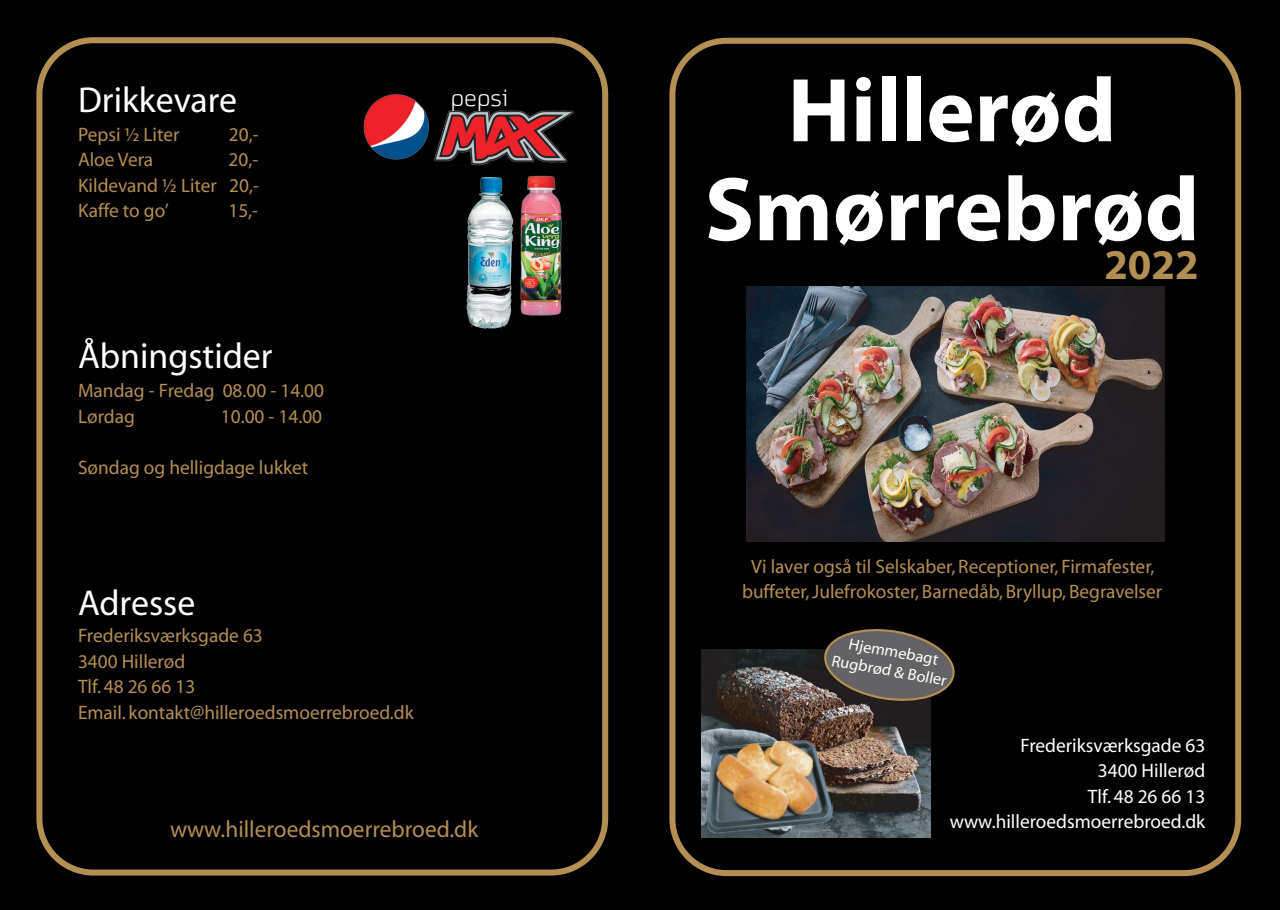
<style>
.page{position:relative;width:1280px;height:910px;background:#000}
.page>*{position:absolute;margin:0;border:0;box-sizing:border-box;transform-origin:0 0}
.t1{font:700 91.5px/99px "Myriad Pro";color:#fff;text-align:center}
.t2{font:700 42.45px "Myriad Pro";color:#b48f54}
.t3{font:36.15px "Myriad";color:#fff}
.t4{font:300 24.6px "Super Brugsen";color:#fff}
.t5{font:23.55px "Myriad";color:#b48f54}
.t6{font:19.5px/25.5px "Myriad";color:#b48f54}
.t7{font:19.5px/25.5px "Myriad";color:#fff;text-align:right}
.t8{font:16.05px/19.4px "Myriad";color:#fff;text-align:center}
</style>
<div class="page">
<div style="left:669px;top:38px;width:572px;height:838px;border:6px solid #b48f54;border-radius:54px"></div>
<img style="left:701px;top:649px;width:229px;height:188px">
<svg style="left:822px;top:629px;width:133px;height:75px;background:#53504e"></svg>
<img style="left:746px;top:286px;width:419px;height:256px">
<img style="left:701px;top:736px;width:134px;height:99px">
<div style="left:36px;top:37px;width:572px;height:838px;border:6px solid #b48f54;border-radius:54px"></div>
<img style="left:521px;top:176px;width:41px;height:139px">
<img style="left:363px;top:94px;width:211px;height:72px">
<img style="left:466px;top:177px;width:48px;height:152px">
<h3 class="t3" style="left:78px;top:82px;width:161px">Drikkevare</h3>
<p class="t6" style="left:78px;top:122px;width:103px">Pepsi ½ Liter</p>
<p class="t6" style="left:229px;top:122px;width:31px">20,-</p>
<p class="t6" style="left:78px;top:148px;width:77px">Aloe Vera</p>
<p class="t6" style="left:78px;top:148px;width:182px;text-align:justify;text-indent:151px">20,- Kildevand ½ Liter 20,- Kaffe to go’</p>
<p class="t6" style="left:228px;top:199px;width:31px">15,-</p>
<p class="t4" style="left:451px;top:84px;width:59px">pepsi</p>
<h3 class="t3" style="left:78px;top:338px;width:196px">Åbningstider</h3>
<p class="t6" style="left:78px;top:379px;width:248px">Mandag - Fredag 08.00 - 14.00<br>Lørdag</p>
<p class="t6" style="left:221px;top:404px;width:103px">10.00 - 14.00</p>
<p class="t6" style="left:78px;top:455px;width:232px">Søndag og helligdage lukket</p>
<h3 class="t3" style="left:78px;top:585px;width:119px">Adresse</h3>
<p class="t6" style="left:78px;top:624px;width:337px">Frederiksværksgade 63<br>3400 Hillerød<br>Tlf. 48 26 66 13<br>Email. kontakt@hilleroedsmoerrebroed.dk</p>
<p class="t5" style="left:170px;top:817px;width:310px">www.hilleroedsmoerrebroed.dk</p>
<h1 class="t1" style="left:705px;top:58px;width:496px">Hillerød<br>Smørrebrød</h1>
<h2 class="t2" style="left:1104px;top:237px;width:96px">2022</h2>
<p class="t6" style="left:742px;top:554px;width:422px;text-align:center">Vi laver også til Selskaber, Receptioner, Firmafester, buffeter,Julefrokoster, Barnedåb, Bryllup, Begravelser</p>
<p class="t8" style="left:837px;top:632px;width:118px;rotate:10deg">Hjemmebagt<br>Rugbrød &amp; Boller</p>
<p class="t7" style="left:950px;top:733px;width:257px">Frederiksværksgade 63<br>3400 Hillerød<br>Tlf. 48 26 66 13 www.hilleroedsmoerrebroed.dk</p>
</div>
